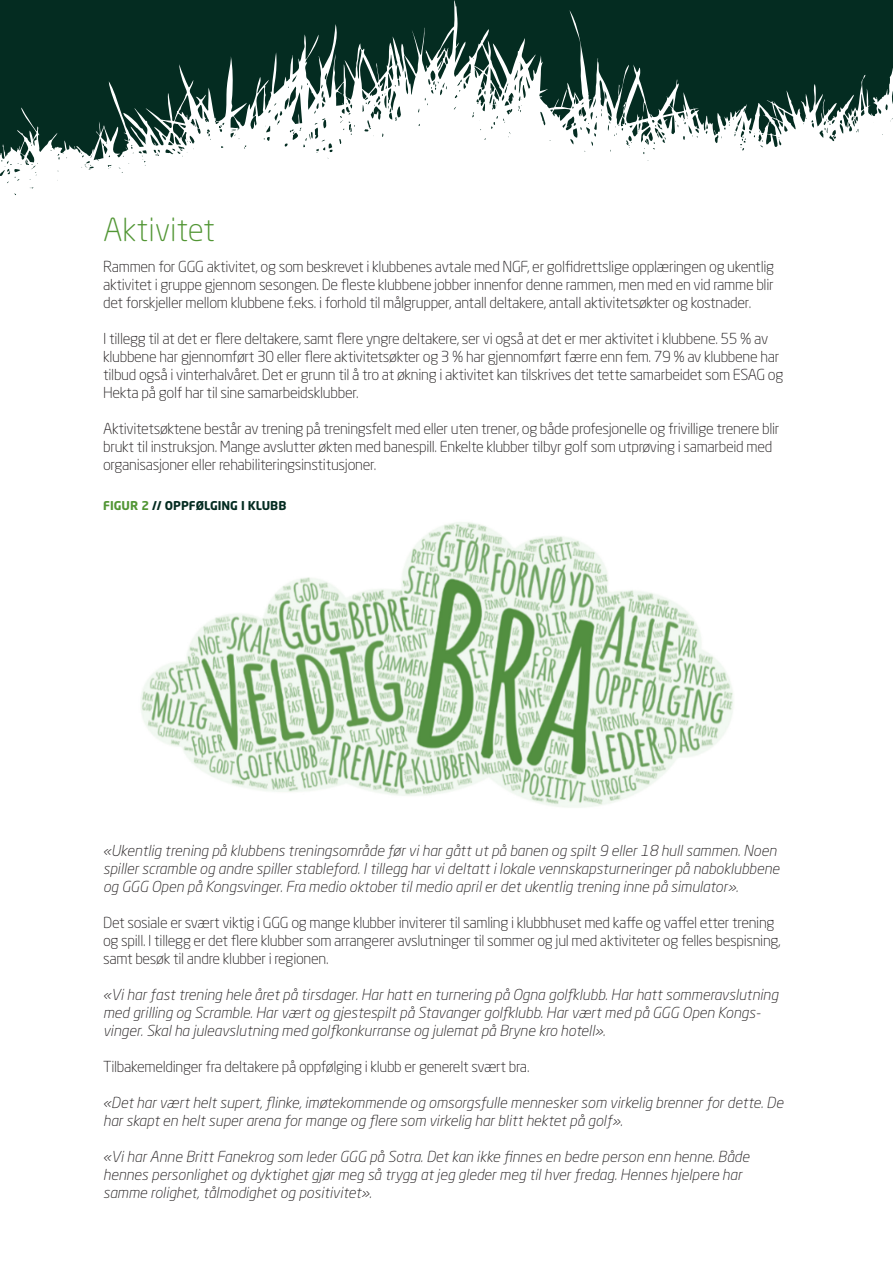
<style>
.page{position:relative;width:893px;height:1263px;background:#fff}
.page>*{position:absolute;margin:0;border:0;box-sizing:border-box;transform-origin:0 0}
.t1{font:300 31.5px "Neo Sans W1 G";color:#529635}
.t2{font:300 15px/18px "Neo Sans W1 G";letter-spacing:-.02em;color:#231f20}
.t3{font:italic 300 15px/18px "Neo Sans W1 G";color:#231f20}
.t4{font:700 12px "Neo Sans W1 G";color:#042c21}
.s1{color:#529635}
</style>
<div class="page">
<svg style="left:0;top:0;width:893px;height:195px;fill:#042c21"></svg>
<img style="left:141px;top:522px;width:592px;height:286px">
<h1 class="t1" style="left:103px;top:210px;width:114px">Aktivitet</h1>
<p class="t2" style="left:103px;top:257px;width:673px;text-align:justify">Rammen for GGG aktivitet, og som beskrevet i klubbenes avtale med NGF, er golfidrettslige opplæringen og ukentlig aktivitet i gruppe gjennom sesongen. De fleste klubbene jobber innenfor denne rammen, men med en vid ramme blir det forskjeller mellom klubbene f.eks. i forhold til målgrupper, antall deltakere, antall aktivitetsøkter og kostnader.</p>
<p class="t2" style="left:103px;top:329px;width:682px">I tillegg til at det er flere deltakere, samt flere yngre deltakere, ser vi også at det er mer aktivitet i klubbene. 55 % av klubbene har gjennomført 30 eller flere aktivitetsøkter og 3 % har gjennomført færre enn fem. 79 % av klubbene har tilbud også i vinterhalvåret. Det er grunn til å tro at økning i aktivitet kan tilskrives det tette samarbeidet som ESAG og Hekta på golf har til sine samarbeidsklubber.</p>
<p class="t2" style="left:103px;top:419px;width:678px">Aktivitetsøktene består av trening på treningsfelt med eller uten trener, og både profesjonelle og frivillige trenere blir brukt til instruksjon. Mange avslutter økten med banespill. Enkelte klubber tilbyr golf som utprøving i samarbeid med organisasjoner eller rehabiliteringsinstitusjoner.</p>
<p class="t4" style="left:103px;top:498px;width:185px"><span class="s1">FIGUR 2</span> // OPPFØLGING I KLUBB</p>
<p class="t3" style="left:103px;top:842px;width:678px">«Ukentlig trening på klubbens treningsområde før vi har gått ut på banen og spilt 9 eller 18 hull sammen. Noen spiller scramble og andre spiller stableford. I tillegg har vi deltatt i lokale vennskapsturneringer på naboklubbene og GGG Open på Kongsvinger. Fra medio oktober til medio april er det ukentlig trening inne på simulator».</p>
<p class="t2" style="left:103px;top:914px;width:679px">Det sosiale er svært viktig i GGG og mange klubber inviterer til samling i klubbhuset med kaffe og vaffel etter trening og spill. I tillegg er det flere klubber som arrangerer avslutninger til sommer og jul med aktiviteter og felles bespisning, samt besøk til andre klubber i regionen.</p>
<p class="t3" style="left:103px;top:986px;width:677px">«Vi har fast trening hele året på tirsdager. Har hatt en turnering på Ogna golfklubb. Har hatt sommeravslutning med grilling og Scramble. Har vært og gjestespilt på Stavanger golfklubb. Har vært med på GGG Open Kongs&shy;vinger. Skal ha juleavslutning med golfkonkurranse og julemat på Bryne kro hotell».</p>
<p class="t2" style="left:103px;top:1058px;width:428px">Tilbakemeldinger fra deltakere på oppfølging i klubb er generelt svært bra.</p>
<p class="t3" style="left:103px;top:1094px;width:682px">«Det har vært helt supert, flinke, imøtekommende og omsorgsfulle mennesker som virkelig brenner for dette. De har skapt en helt super arena for mange og flere som virkelig har blitt hektet på golf».</p>
<p class="t3" style="left:103px;top:1148px;width:648px">«Vi har Anne Britt Fanekrog som leder GGG på Sotra. Det kan ikke finnes en bedre person enn henne. Både hennes personlighet og dyktighet gjør meg så trygg at jeg gleder meg til hver fredag. Hennes hjelpere har samme rolighet, tålmodighet og positivitet».</p>
</div>
